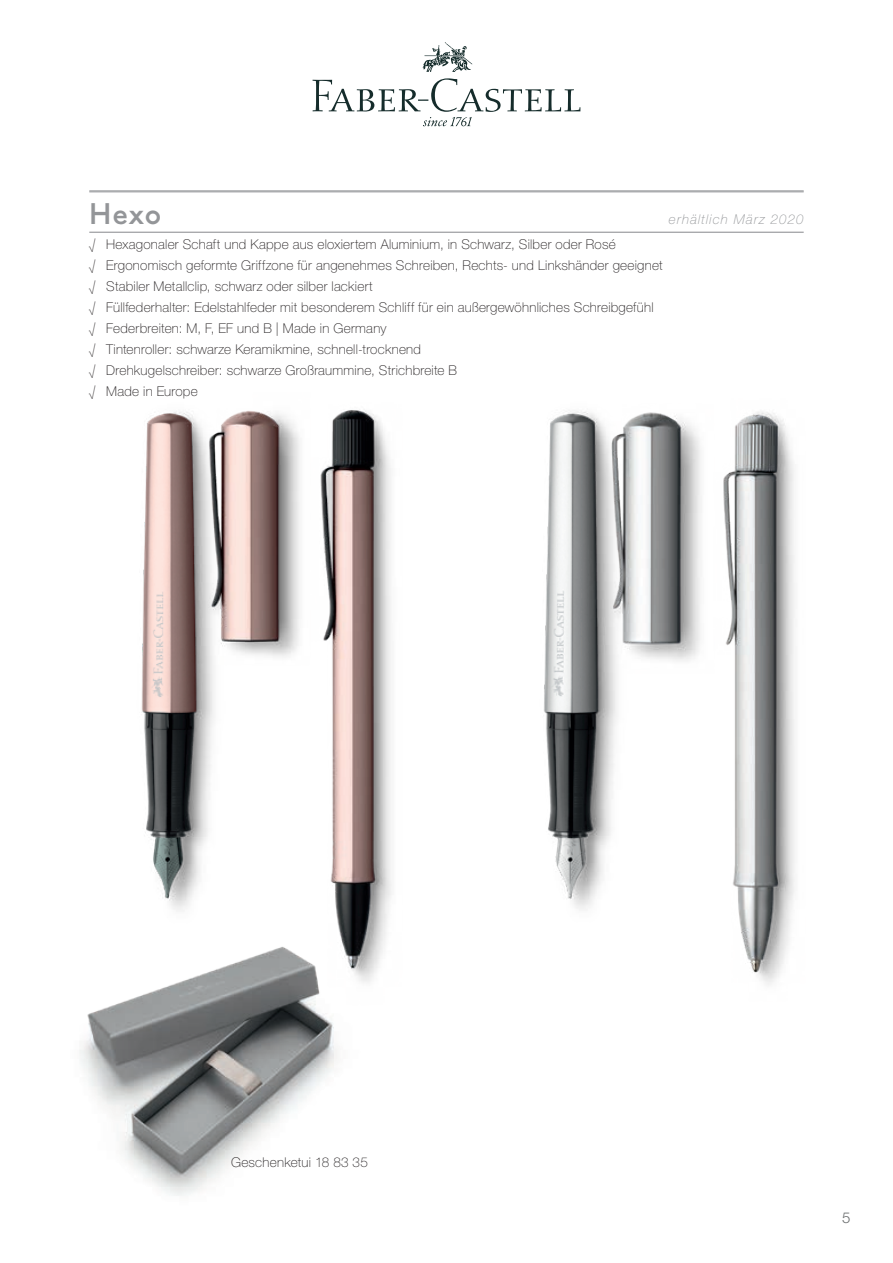
<style>
.page{position:relative;width:893px;height:1263px;background:#fff}
.page>*{position:absolute;margin:0;border:0;box-sizing:border-box;transform-origin:0 0}
._2019_-_02_subtitles{font:700 30px "MTT Milano";color:#939598}
.t1{font:300 15px "Helvetica Neue LT Pro";color:#6c6f70}
._2019_-_02_text_tech{font:100 13.5px "Helvetica Neue LT Pro";letter-spacing:.02em;color:#231f20}
._2019_-_02_subtitles-2{font:italic 100 13.5px "Helvetica Neue LT Pro";letter-spacing:.085em;color:#939598}
</style>
<div class="page">
<img style="left:544px;top:411px;width:73px;height:499px">
<img style="left:141px;top:411px;width:73px;height:500px">
<img style="left:605px;top:411px;width:97px;height:263px">
<img style="left:200px;top:411px;width:100px;height:265px">
<img style="left:723px;top:411px;width:72px;height:574px">
<img style="left:320px;top:410px;width:72px;height:573px">
<img style="left:79px;top:940px;width:289px;height:256px">
<hr style="left:89px;top:191px;width:715px;height:1px;background:#939598">
<hr style="left:89px;top:192px;width:715px;height:1px;background:#939598">
<hr style="left:89px;top:232px;width:715px;height:1px;background:#939598">
<svg style="left:422px;top:42px;width:50px;height:30px"></svg>
<svg style="left:313px;top:78px;width:267px;height:48px"></svg>
<p class="_2019_-_02_subtitles" style="left:89px;top:196px;width:73px">Hexo</p>
<p class="_2019_-_02_subtitles-2" style="left:669px;top:211px;width:136px">erhältlich März 2020</p>
<p class="_2019_-_02_text_tech" style="left:89px;top:237px;width:528px">√ Hexagonaler Schaft und Kappe aus eloxiertem Aluminium, in Schwarz, Silber oder Rosé</p>
<p class="_2019_-_02_text_tech" style="left:89px;top:258px;width:575px">√ Ergonomisch geformte Griffzone für angenehmes Schreiben, Rechts- und Linkshänder geeignet</p>
<p class="_2019_-_02_text_tech" style="left:89px;top:279px;width:285px">√ Stabiler Metallclip, schwarz oder silber lackiert</p>
<p class="_2019_-_02_text_tech" style="left:89px;top:300px;width:566px">√ Füllfederhalter: Edelstahlfeder mit besonderem Schliff für ein außergewöhnliches Schreibgefühl</p>
<p class="_2019_-_02_text_tech" style="left:89px;top:321px;width:299px">√ Federbreiten: M, F, EF und B | Made in Germany</p>
<p class="_2019_-_02_text_tech" style="left:89px;top:342px;width:333px">√ Tintenroller: schwarze Keramikmine, schnell-trocknend</p>
<p class="_2019_-_02_text_tech" style="left:89px;top:363px;width:369px">√ Drehkugelschreiber: schwarze Großraummine, Strichbreite B</p>
<p class="_2019_-_02_text_tech" style="left:89px;top:384px;width:110px">√ Made in Europe</p>
<p class="_2019_-_02_text_tech" style="left:231px;top:1155px;width:138px">Geschenketui 18 83 35</p>
<p class="t1" style="left:842px;top:1208px;width:10px">5</p>
</div>
